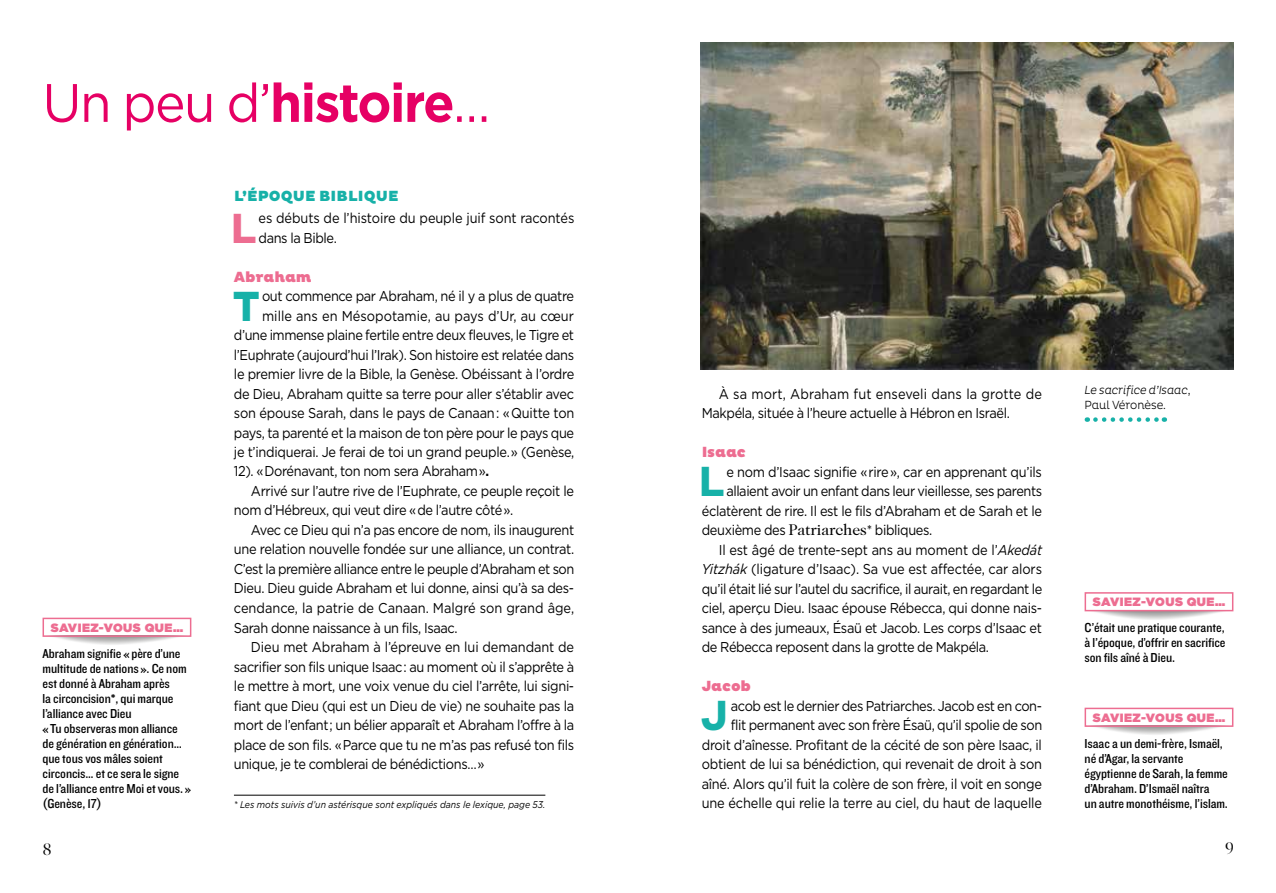
<style>
.page{position:relative;width:1276px;height:893px;background:#fff}
.page>*{position:absolute;margin:0;border:0;box-sizing:border-box;transform-origin:0 0}
.t1{font:54px "Gotham";color:#e60064;scale:.95 1}
.t2{font:700 42.9px "Pluto";color:#17b1a8}
.t3{font:700 42.9px "Pluto";color:#ed6d91}
.t4{font:16.5px "Glosa Display";color:#000}
.t5{font:900 15px "Pluto";letter-spacing:-.005em;color:#ed6d91}
.t6{font:900 15px "Pluto";letter-spacing:.005em;color:#17b1a8}
.t7{font:14.25px/19.5px "Gotham";letter-spacing:-.03em;color:#000;scale:.9 1}
.t8{font:14.25px/19.5px "Gotham";letter-spacing:-.005em;color:#000;scale:.9 1}
.t9{font:14.25px "Gotham";letter-spacing:-.01em;color:#000;scale:.9 1}
.t10{font:14.25px "Gotham";color:#000;scale:.9 1}
.t11{font:13.5px/15px "Knockout HTF30 Junior Welterwt";letter-spacing:-.005em;color:#000}
.t12{font:900 12px "Gotham";letter-spacing:.04em;color:#ed6d91}
.t13{font:italic 300 12px/15px "Pluto";letter-spacing:-.005em;color:#000;scale:.9 1}
.t14{font:italic 9.75px "Gotham";color:#000;scale:.9 1}
.s1{font-weight:700}
.s2{font-family:"Caslon Two Twenty Four";font-size:15.75px}
.s3{font-style:italic}
.s4{font-style:normal}
</style>
<div class="page">
<img style="left:701px;top:43px;width:532px;height:327px">
<div style="left:1084px;top:592px;width:149px;height:19px;border:2px solid #ed6d91"></div>
<div style="left:1084px;top:708px;width:149px;height:19px;border:2px solid #ed6d91"></div>
<div style="left:43px;top:618px;width:148px;height:19px;border:2px solid #ed6d91"></div>
<svg style="left:1095px;top:417px;width:70px;height:5px"></svg>
<hr style="left:234px;top:795px;width:311px;height:1px;background:#000">
<h1 class="t1" style="left:43px;top:68px;width:473px">Un peu d’<span class="s1">histoire</span>…</h1>
<p class="t12" style="left:51px;top:619px;width:134px">SAVIEZ-VOUS QUE…</p>
<p class="t11" style="left:43px;top:646px;width:150px">Abraham signifie « père d’une multitude de nations ». Ce nom est donné à Abraham après<br>la circoncision*, qui marque l’alliance avec Dieu<br>«Tu observeras mon alliance de génération en génération… que tous vos mâles soient circoncis… et ce sera le signe de l’alliance entre Moi et vous. » (Genèse, 17)</p>
<p class="t6" style="left:234px;top:187px;width:166px">L’ÉPOQUE BIBLIQUE</p>
<h2 class="t3" style="left:230px;top:204px;width:28px">L</h2>
<p class="t8" style="left:258px;top:208px;width:352px">es débuts de l’histoire du peuple juif sont racontés dans la Bible.</p>
<p class="t5" style="left:234px;top:268px;width:79px">Abraham</p>
<h2 class="t2" style="left:232px;top:282px;width:29px">T</h2>
<p class="t7" style="left:262px;top:286px;width:348px">out commence par Abraham, né il y a plus de quatre</p>
<p class="t10" style="left:262px;top:306px;width:348px">mille ans en Mésopotamie, au pays d’Ur, au cœur</p>
<p class="t7" style="left:234px;top:325px;width:379px">d’une immense plaine fertile entre deux fleuves, le Tigre et</p>
<p class="t7" style="left:234px;top:344px;width:379px">l’Euphrate (aujourd’hui l’Irak). Son histoire est relatée dans</p>
<p class="t7" style="left:234px;top:364px;width:380px">le premier livre de la Bible, la Genèse. Obéissant à l’ordre</p>
<p class="t7" style="left:234px;top:383px;width:379px">de Dieu, Abraham quitte sa terre pour aller s’établir avec</p>
<p class="t7" style="left:234px;top:403px;width:380px">son épouse Sarah, dans le pays de Canaan : « Quitte ton</p>
<p class="t7" style="left:234px;top:422px;width:379px">pays, ta parenté et la maison de ton père pour le pays que</p>
<p class="t7" style="left:234px;top:442px;width:380px">je t’indiquerai. Je ferai de toi un grand peuple. » (Genèse,</p>
<p class="t7" style="left:234px;top:461px;width:285px">12). « Dorénavant, ton nom sera Abraham »<span class="s1">.</span></p>
<p class="t7" style="left:251px;top:481px;width:360px">Arrivé sur l’autre rive de l’Euphrate, ce peuple reçoit le</p>
<p class="t7" style="left:234px;top:500px;width:312px">nom d’Hébreux, qui veut dire « de l’autre côté ».</p>
<p class="t7" style="left:251px;top:520px;width:361px">Avec ce Dieu qui n’a pas encore de nom, ils inaugurent</p>
<p class="t7" style="left:234px;top:539px;width:380px">une relation nouvelle fondée sur une alliance, un contrat.</p>
<p class="t7" style="left:234px;top:559px;width:380px">C’est la première alliance entre le peuple d’Abraham et son</p>
<p class="t7" style="left:234px;top:578px;width:378px">Dieu. Dieu guide Abraham et lui donne, ainsi qu’à sa des-</p>
<p class="t10" style="left:234px;top:599px;width:379px">cendance, la patrie de Canaan. Malgré son grand âge,</p>
<p class="t7" style="left:234px;top:617px;width:250px">Sarah donne naissance à un fils, Isaac.</p>
<p class="t8" style="left:251px;top:637px;width:361px">Dieu met Abraham à l’épreuve en lui demandant de</p>
<p class="t7" style="left:234px;top:656px;width:379px">sacrifier son fils unique Isaac : au moment où il s’apprête à</p>
<p class="t7" style="left:234px;top:676px;width:379px">le mettre à mort, une voix venue du ciel l’arrête, lui signi-</p>
<p class="t7" style="left:234px;top:695px;width:380px">fiant que Dieu (qui est un Dieu de vie) ne souhaite pas la</p>
<p class="t7" style="left:234px;top:715px;width:379px">mort de l’enfant ; un bélier apparaît et Abraham l’offre à la</p>
<p class="t7" style="left:234px;top:734px;width:379px">place de son fils. « Parce que tu ne m’as pas refusé ton fils</p>
<p class="t7" style="left:234px;top:754px;width:280px">unique, je te comblerai de bénédictions… »</p>
<p class="t14" style="left:234px;top:799px;width:347px">* Les mots suivis d’un astérisque sont expliqués dans le lexique, page 53.</p>
<p class="t7" style="left:702px;top:383px;width:379px;text-indent:17px">À sa mort, Abraham fut enseveli dans la grotte de<br>Makpéla, située à l’heure actuelle à Hébron en Israël.</p>
<p class="t5" style="left:702px;top:443px;width:46px">Isaac</p>
<h2 class="t2" style="left:698px;top:457px;width:28px">L</h2>
<p class="t7" style="left:726px;top:461px;width:352px">e nom d’Isaac signifie « rire », car en apprenant qu’ils</p>
<p class="t7" style="left:726px;top:481px;width:352px">allaient avoir un enfant dans leur vieillesse, ses parents</p>
<p class="t7" style="left:702px;top:500px;width:379px">éclatèrent de rire. Il est le fils d’Abraham et de Sarah et le</p>
<p class="t7" style="left:702px;top:520px;width:258px">deuxième des <span class="s2">Patriarches</span>* bibliques.</p>
<p class="t9" style="left:719px;top:540px;width:361px">Il est âgé de trente-sept ans au moment de l’<span class="s3">Akedát</span></p>
<p class="t9" style="left:702px;top:560px;width:380px"><span class="s3">Yitzhák</span> (ligature d’Isaac). Sa vue est affectée, car alors</p>
<p class="t7" style="left:702px;top:578px;width:380px">qu’il était lié sur l’autel du sacrifice, il aurait, en regardant le</p>
<p class="t7" style="left:702px;top:598px;width:379px">ciel, aperçu Dieu. Isaac épouse Rébecca, qui donne nais-</p>
<p class="t7" style="left:702px;top:617px;width:379px">sance à des jumeaux, Ésaü et Jacob. Les corps d’Isaac et</p>
<p class="t7" style="left:702px;top:637px;width:321px">de Rébecca reposent dans la grotte de Makpéla.</p>
<p class="t5" style="left:702px;top:677px;width:51px">Jacob</p>
<h2 class="t2" style="left:701px;top:691px;width:30px">J</h2>
<p class="t7" style="left:702px;top:695px;width:380px;text-align:right">acob est le dernier des Patriarches. Jacob est en con-<br>flit permanent avec son frère Ésaü, qu’il spolie de son droit d’aînesse. Profitant de la cécité de son père Isaac, il obtient de lui sa bénédiction, qui revenait de droit à son aîné. Alors qu’il fuit la colère de son frère, il voit en songe une échelle qui relie la terre au ciel, du haut de laquelle</p>
<p class="t13" style="left:1084px;top:382px;width:119px">Le sacrifice d’Isaac<span class="s4">,<br>Paul Véronèse.</span></p>
<p class="t12" style="left:1092px;top:593px;width:134px">SAVIEZ-VOUS QUE…</p>
<p class="t11" style="left:1084px;top:621px;width:142px;text-align:justify">C’était une pratique courante, à l’époque, d’offrir en sacrifice son fils aîné à Dieu.</p>
<p class="t12" style="left:1092px;top:709px;width:134px">SAVIEZ-VOUS QUE…</p>
<p class="t11" style="left:1084px;top:736px;width:145px">Isaac a un demi-frère, Ismaël, né d’Agar, la servante égyptienne de Sarah, la femme d’Abraham. D’Ismaël naîtra<br>un autre monothéisme, l’islam.</p>
<p class="t4" style="left:43px;top:839px;width:11px">8</p>
<p class="t4" style="left:1224px;top:838px;width:11px">9</p>
</div>
